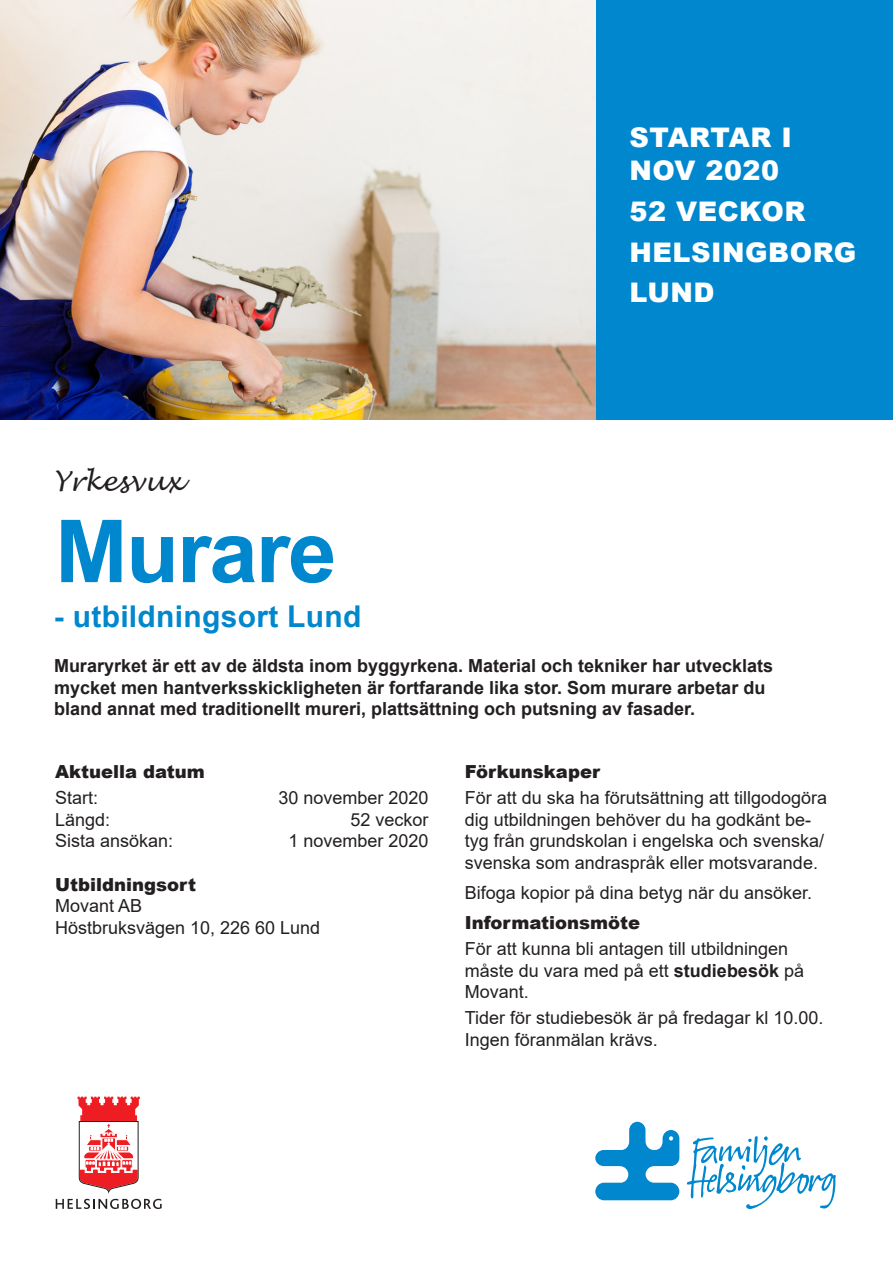
<style>
.page{position:relative;width:893px;height:1263px;background:#fff}
.page>*{position:absolute;margin:0;border:0;box-sizing:border-box;transform-origin:0 0}
.t1{font:700 87px "Arial";letter-spacing:-.02em;color:#0087cd}
.t2{font:700 30px "Arial";letter-spacing:.01em;color:#0087cd}
.t3{font:900 27px/32.4px "Arial";letter-spacing:.02em;color:#fff}
.t4{font:italic 27px "Lucida Handwriting";color:#231f20}
.t5{font:18px/21.6px "Arial";color:#231f20}
.t6{font:700 18px/21.6px "Arial";color:#231f20}
.t7{font:900 18px "Arial";color:#231f20}
.s1{font-weight:700}
</style>
<div class="page">
<svg style="left:687px;top:1136px;width:149px;height:73px"></svg>
<svg style="left:595px;top:1122px;width:84px;height:78px"></svg>
<div style="left:595px;top:0;width:298px;height:420px;background:#0087cd"></div>
<img style="left:0;top:0;width:595px;height:420px">
<svg style="left:56px;top:1199px;width:106px;height:10px"></svg>
<svg style="left:78px;top:1096px;width:62px;height:96px"></svg>
<p class="t4" style="left:54px;top:465px;width:130px">Yrkesvux</p>
<p class="t1" style="left:55px;top:490px;width:283px">Murare</p>
<p class="t2" style="left:54px;top:595px;width:309px">- utbildningsort Lund</p>
<p class="t3" style="left:629px;top:121px;width:164px">STARTAR I<br>NOV 2020</p>
<p class="t3" style="left:629px;top:194px;width:177px">52 VECKOR</p>
<p class="t3" style="left:629px;top:235px;width:228px">HELSINGBORG</p>
<p class="t3" style="left:629px;top:276px;width:86px">LUND</p>
<p class="t6" style="left:54px;top:655px;width:721px">Muraryrket är ett av de äldsta inom byggyrkena. Material och tekniker har utvecklats mycket men hantverksskickligheten är fortfarande lika stor. Som murare arbetar du bland annat med traditionellt mureri, plattsättning och putsning av fasader.</p>
<p class="t7" style="left:55px;top:759px;width:151px">Aktuella datum</p>
<p class="t5" style="left:55px;top:787px;width:45px">Start:</p>
<p class="t5" style="left:278px;top:787px;width:152px">30 november 2020</p>
<p class="t5" style="left:55px;top:808px;width:57px">Längd:</p>
<p class="t5" style="left:350px;top:808px;width:80px">52 veckor</p>
<p class="t5" style="left:55px;top:830px;width:120px">Sista ansökan:</p>
<p class="t5" style="left:288px;top:830px;width:142px">1 november 2020</p>
<p class="t7" style="left:55px;top:871px;width:142px">Utbildningsort</p>
<p class="t5" style="left:55px;top:895px;width:89px">Movant AB</p>
<p class="t5" style="left:55px;top:916px;width:267px">Höstbruksvägen 10, 226 60 Lund</p>
<p class="t7" style="left:465px;top:759px;width:137px">Förkunskaper</p>
<p class="t5" style="left:465px;top:787px;width:364px">För att du ska ha förutsättning att tillgodogöra dig utbildningen behöver du ha godkänt be&shy;tyg från grundskolan i engelska och svenska/ svenska som andraspråk eller motsvarande.</p>
<p class="t5" style="left:465px;top:882px;width:349px">Bifoga kopior på dina betyg när du ansöker.</p>
<p class="t7" style="left:465px;top:910px;width:177px">Informationsmöte</p>
<p class="t5" style="left:465px;top:938px;width:341px">För att kunna bli antagen till utbildningen måste du vara med på ett <span class="s1">studiebesök</span> på<br>Movant.</p>
<p class="t5" style="left:465px;top:1007px;width:360px">Tider för studiebesök är på fredagar kl 10.00.<br>Ingen föranmälan krävs.</p>
</div>
